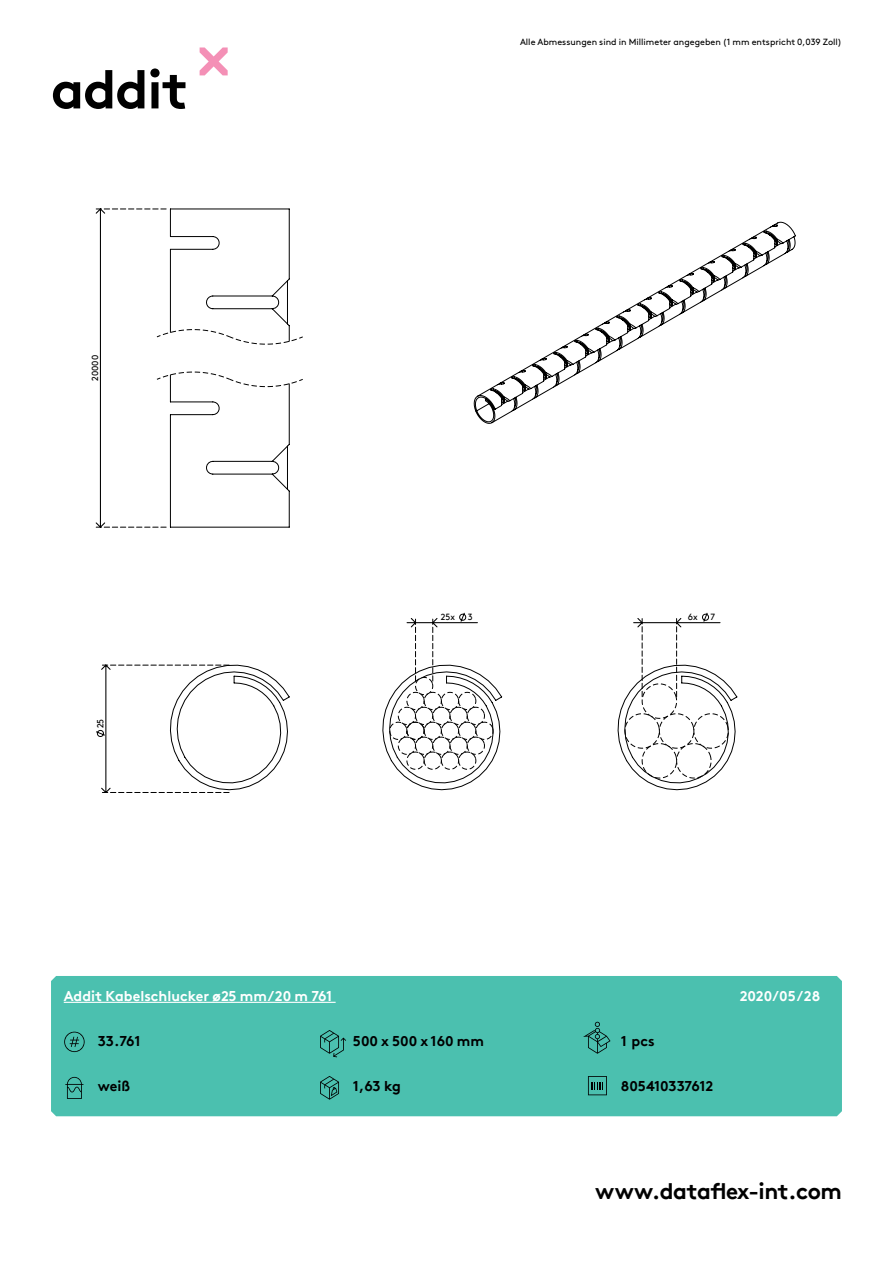
<style>
.page{position:relative;width:893px;height:1263px;background:#fff}
.page>*{position:absolute;margin:0;border:0;box-sizing:border-box;transform-origin:0 0}
.t1{font:700 54px "Brown Pro TT";letter-spacing:-.02em;color:#000}
.t2{font:700 22.5px "Brown Pro TT";letter-spacing:-.02em;color:#000}
.t3{font:700 14.25px "Brown Pro TT";color:#000}
.t4{font:700 14.25px "Brown Pro TT";color:#fff}
.t5{font:9px "Brown";color:#000}
.t6{font:9px "Brown Pro TT Regular Alt";color:#000}
</style>
<div class="page">
<svg style="left:200px;top:47px;width:28px;height:28px"></svg>
<div style="left:51px;top:976px;width:791px;height:140px;background:#4bc0af"></div>
<svg style="left:96px;top:664px;width:194px;height:129px"></svg>
<svg style="left:95px;top:208px;width:208px;height:320px"></svg>
<svg style="left:473px;top:221px;width:323px;height:203px"></svg>
<svg style="left:382px;top:612px;width:356px;height:178px"></svg>
<svg style="left:64px;top:1032px;width:21px;height:20px"></svg>
<svg style="left:65px;top:1077px;width:18px;height:22px"></svg>
<svg style="left:320px;top:1030px;width:26px;height:27px"></svg>
<svg style="left:583px;top:1022px;width:27px;height:32px"></svg>
<svg style="left:320px;top:1076px;width:19px;height:24px"></svg>
<svg style="left:588px;top:1076px;width:19px;height:19px"></svg>
<hr style="left:64px;top:1002px;width:272px;height:1px;background:#fff">
<h1 class="t1" style="left:51px;top:68px;width:139px">addit</h1>
<p class="t6" style="left:88px;top:381px;width:27px;rotate:-90deg">20000</p>
<p class="t6" style="left:94px;top:728px;width:11px;rotate:-90deg">25</p>
<p class="t5" style="left:520px;top:38px;width:323px">Alle Abmessungen sind in Millimeter angegeben (1 mm entspricht 0,039 Zoll)</p>
<p class="t6" style="left:441px;top:610px;width:16px">25x</p>
<p class="t6" style="left:468px;top:610px;width:6px">3</p>
<p class="t6" style="left:688px;top:610px;width:11px">6x</p>
<p class="t6" style="left:710px;top:610px;width:6px">7</p>
<h3 class="t4" style="left:64px;top:991px;width:270px">Addit Kabelschlucker ø25 mm/20 m 761</h3>
<h3 class="t4" style="left:740px;top:991px;width:82px">2020/05/28</h3>
<h3 class="t3" style="left:98px;top:1035px;width:44px">33.761</h3>
<h3 class="t3" style="left:98px;top:1080px;width:34px">weiß</h3>
<h3 class="t3" style="left:353px;top:1035px;width:133px">500 x 500 x 160 mm</h3>
<h3 class="t3" style="left:621px;top:1035px;width:35px">1 pcs</h3>
<h3 class="t3" style="left:353px;top:1080px;width:49px">1,63 kg</h3>
<h3 class="t3" style="left:621px;top:1080px;width:94px">805410337612</h3>
<h2 class="t2" style="left:595px;top:1173px;width:248px">www.dataflex-int.com</h2>
</div>
